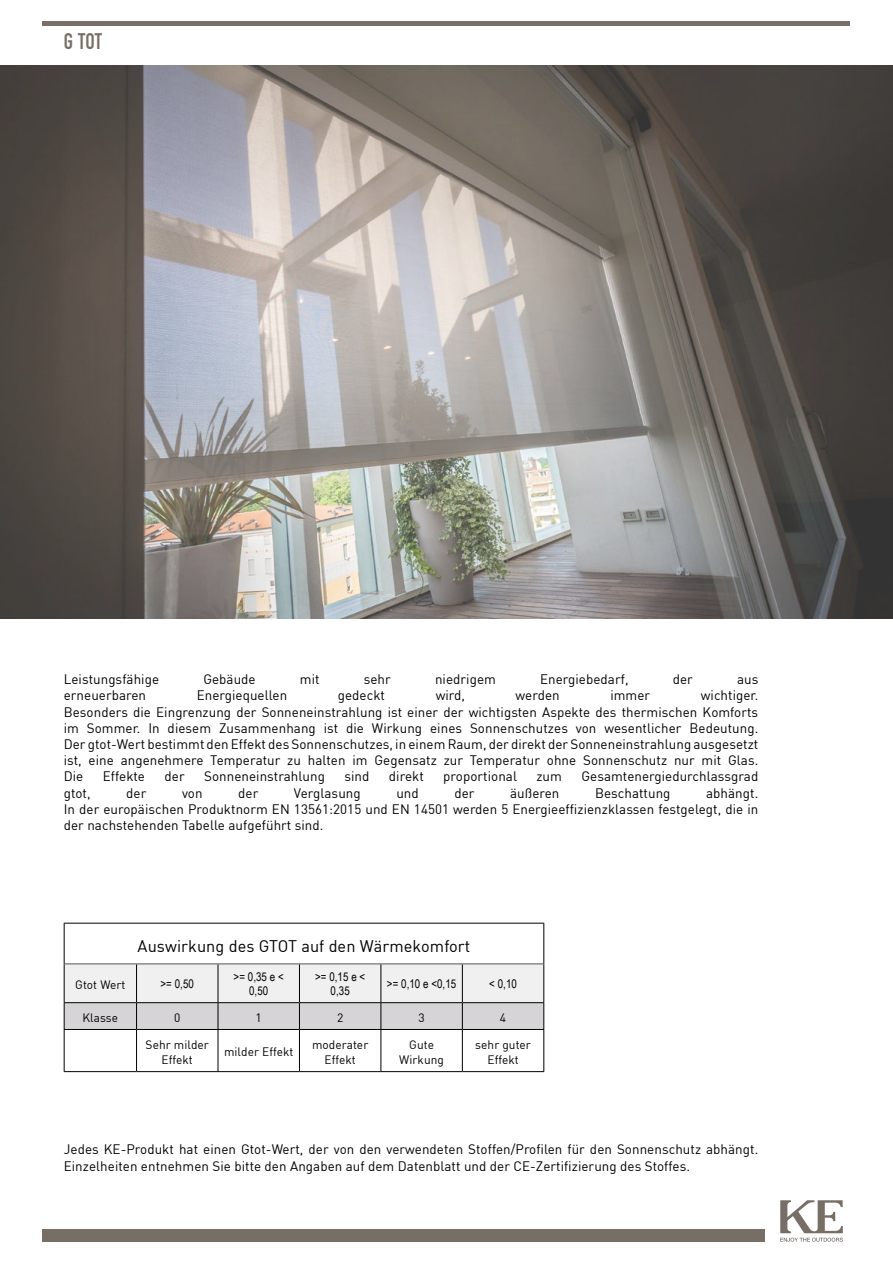
<style>
.page{position:relative;width:893px;height:1263px;background:#fff}
.page>*{position:absolute;margin:0;border:0;box-sizing:border-box;transform-origin:0 0}
.t1{font:22.2px "DIN Engschrift Std";color:#776f66}
.t2{font:16.5px "DIN";letter-spacing:.005em;color:#000}
.t3{font:13.5px/16.2px "DIN";letter-spacing:.005em;color:#000;text-align:justify}
.t4{font:12px/14.4px "DIN";letter-spacing:.005em;color:#000;text-align:center}
.t5{font:12px/14.4px "Arial Narrow";letter-spacing:.005em;color:#000;text-align:center}
</style>
<div class="page">
<div style="left:43px;top:1229px;width:722px;height:13px;background:#776f66"></div>
<svg style="left:780px;top:1200px;width:63px;height:42px"></svg>
<img style="left:0;top:66px;width:893px;height:553px">
<div style="left:43px;top:21px;width:807px;height:5px;background:#776f66"></div>
<hr style="left:64px;top:923px;width:480px;height:1px;background:#000">
<hr style="left:64px;top:923px;width:1px;height:41px;background:#000">
<hr style="left:543px;top:923px;width:1px;height:41px;background:#000">
<svg style="left:64px;top:964px;width:480px;height:65px"></svg>
<hr style="left:64px;top:1029px;width:73px;height:1px;background:#000">
<hr style="left:64px;top:1030px;width:1px;height:41px;background:#000">
<hr style="left:137px;top:1029px;width:81px;height:1px;background:#000">
<hr style="left:136px;top:1030px;width:1px;height:41px;background:#000">
<hr style="left:218px;top:1029px;width:81px;height:1px;background:#000">
<hr style="left:218px;top:1030px;width:1px;height:41px;background:#000">
<hr style="left:299px;top:1029px;width:82px;height:1px;background:#000">
<hr style="left:299px;top:1030px;width:1px;height:41px;background:#000">
<hr style="left:381px;top:1029px;width:81px;height:1px;background:#000">
<hr style="left:381px;top:1030px;width:1px;height:41px;background:#000">
<hr style="left:462px;top:1029px;width:82px;height:1px;background:#000">
<hr style="left:462px;top:1030px;width:1px;height:41px;background:#000">
<hr style="left:543px;top:1030px;width:1px;height:41px;background:#000">
<hr style="left:64px;top:1071px;width:73px;height:1px;background:#000">
<hr style="left:137px;top:1071px;width:81px;height:1px;background:#000">
<hr style="left:218px;top:1071px;width:81px;height:1px;background:#000">
<hr style="left:299px;top:1071px;width:82px;height:1px;background:#000">
<hr style="left:381px;top:1071px;width:81px;height:1px;background:#000">
<hr style="left:462px;top:1071px;width:82px;height:1px;background:#000">
<h1 class="t1" style="left:64px;top:28px;width:40px">G TOT</h1>
<p class="t3" style="left:64px;top:671px;width:97px">Leistungsfähige</p>
<p class="t3" style="left:203px;top:671px;width:54px">Gebäude</p>
<p class="t3" style="left:300px;top:671px;width:21px">mit</p>
<p class="t3" style="left:364px;top:671px;width:29px">sehr</p>
<p class="t3" style="left:435px;top:671px;width:62px">niedrigem</p>
<p class="t3" style="left:540px;top:671px;width:90px">Energiebedarf,</p>
<p class="t3" style="left:673px;top:671px;width:22px">der</p>
<p class="t3" style="left:737px;top:671px;width:23px">aus</p>
<p class="t3" style="left:64px;top:687px;width:84px">erneuerbaren</p>
<p class="t3" style="left:197px;top:687px;width:92px">Energiequellen</p>
<p class="t3" style="left:338px;top:687px;width:49px">gedeckt</p>
<p class="t3" style="left:436px;top:687px;width:31px">wird,</p>
<p class="t3" style="left:516px;top:687px;width:46px">werden</p>
<p class="t3" style="left:610px;top:687px;width:41px">immer</p>
<p class="t3" style="left:64px;top:687px;width:696px;text-indent:637px">wichtiger.<br>Besonders die Eingrenzung der Sonneneinstrahlung ist einer der wichtigsten Aspekte des thermischen Komforts im Sommer. In diesem Zusammenhang ist die Wirkung eines Sonnenschutzes von wesentlicher Bedeutung.<br>Der gtot-Wert bestimmt den Effekt des Sonnenschutzes, in einem Raum, der direkt der Sonneneinstrahlung ausgesetzt ist, eine angenehmere Temperatur zu halten im Gegensatz zur Temperatur ohne Sonnenschutz nur mit Glas.<br>Die</p>
<p class="t3" style="left:103px;top:768px;width:44px">Effekte</p>
<p class="t3" style="left:165px;top:768px;width:22px">der</p>
<p class="t3" style="left:204px;top:768px;width:122px">Sonneneinstrahlung</p>
<p class="t3" style="left:344px;top:768px;width:27px">sind</p>
<p class="t3" style="left:389px;top:768px;width:36px">direkt</p>
<p class="t3" style="left:443px;top:768px;width:75px">proportional</p>
<p class="t3" style="left:536px;top:768px;width:27px">zum</p>
<p class="t3" style="left:581px;top:768px;width:178px">Gesamtenergiedurchlassgrad</p>
<p class="t3" style="left:64px;top:784px;width:28px">gtot,</p>
<p class="t3" style="left:126px;top:784px;width:22px">der</p>
<p class="t3" style="left:182px;top:784px;width:22px">von</p>
<p class="t3" style="left:238px;top:784px;width:22px">der</p>
<p class="t3" style="left:294px;top:784px;width:68px">Verglasung</p>
<p class="t3" style="left:396px;top:784px;width:24px">und</p>
<p class="t3" style="left:454px;top:784px;width:22px">der</p>
<p class="t3" style="left:510px;top:784px;width:51px">äußeren</p>
<p class="t3" style="left:595px;top:784px;width:77px">Beschattung</p>
<p class="t3" style="left:64px;top:784px;width:696px;text-indent:642px">abhängt.<br>In der europäischen Produktnorm EN 13561:2015 und EN 14501 werden 5 Energieeffizienzklassen festgelegt, die in der nachstehenden Tabelle aufgeführt sind.</p>
<p class="t2" style="left:138px;top:935px;width:334px">Auswirkung des GTOT auf den Wärmekomfort</p>
<p class="t4" style="left:75px;top:978px;width:52px">Gtot Wert</p>
<p class="t5" style="left:161px;top:976px;width:35px">&gt;= 0,50</p>
<p class="t5" style="left:234px;top:969px;width:52px">&gt;= 0,35 e &lt;<br>0,50</p>
<p class="t5" style="left:315px;top:969px;width:52px">&gt;= 0,15 e &lt;<br>0,35</p>
<p class="t5" style="left:387px;top:976px;width:71px">&gt;= 0,10 e &lt;0,15</p>
<p class="t5" style="left:489px;top:976px;width:29px">&lt; 0,10</p>
<p class="t4" style="left:82px;top:1010px;width:37px">Klasse</p>
<p class="t4" style="left:174px;top:1010px;width:8px">0</p>
<p class="t4" style="left:256px;top:1010px;width:8px">1</p>
<p class="t4" style="left:337px;top:1010px;width:8px">2</p>
<p class="t4" style="left:418px;top:1010px;width:8px">3</p>
<p class="t4" style="left:500px;top:1010px;width:8px">4</p>
<p class="t4" style="left:146px;top:1037px;width:65px">Sehr milder<br>Effekt</p>
<p class="t4" style="left:224px;top:1045px;width:71px">milder Effekt</p>
<p class="t4" style="left:312px;top:1037px;width:58px">moderater<br>Effekt</p>
<p class="t4" style="left:399px;top:1037px;width:46px">Gute<br>Wirkung</p>
<p class="t4" style="left:475px;top:1037px;width:57px">sehr guter<br>Effekt</p>
<p class="t3" style="left:64px;top:1141px;width:696px">Jedes KE-Produkt hat einen Gtot-Wert, der von den verwendeten Stoffen/Profilen für den Sonnenschutz abhängt.<br>Einzelheiten entnehmen Sie bitte den Angaben auf dem Datenblatt und der CE-Zertifizierung des Stoffes.</p>
</div>
